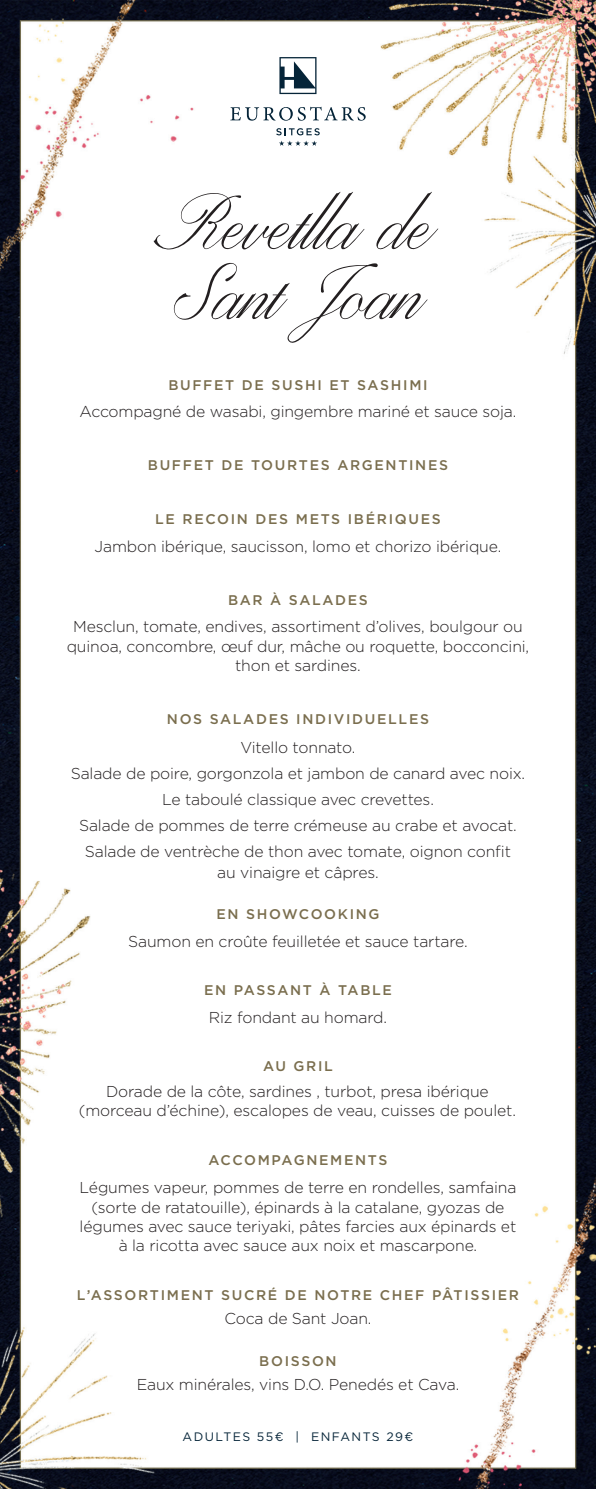
<style>
.page{position:relative;width:596px;height:1489px;background:#fff}
.page>*{position:absolute;margin:0;border:0;box-sizing:border-box;transform-origin:0 0}
.t1{font:73.5px/70px "ED Fayetteville Script";letter-spacing:.005em;color:#231f20}
.t2{font:300 15.75px/19.2px "Gotham";letter-spacing:-.01em;color:#231f20;text-align:center}
.t3{font:500 14px "Gotham";letter-spacing:.12em;color:#7a6e4e}
.t4{font:12.25px "Gotham";letter-spacing:.12em;color:#052438}
</style>
<div class="page">
<img style="left:0;top:0;width:595px;height:1488px">
<svg style="left:279px;top:57px;width:37px;height:37px"></svg>
<svg style="left:230px;top:107px;width:135px;height:14px"></svg>
<svg style="left:279px;top:141px;width:38px;height:5px"></svg>
<svg style="left:276px;top:128px;width:43px;height:7px"></svg>
<h1 class="t1" style="left:163px;top:194px;width:271px">Revetlla de<br>Sant Joan</h1>
<p class="t3" style="left:168px;top:375px;width:260px">BUFFET DE SUSHI ET SASHIMI</p>
<p class="t2" style="left:79px;top:401px;width:438px">Accompagné de wasabi, gingembre mariné et sauce soja.</p>
<p class="t3" style="left:148px;top:455px;width:301px">BUFFET DE TOURTES ARGENTINES</p>
<p class="t3" style="left:155px;top:509px;width:287px">LE RECOIN DES METS IBÉRIQUES</p>
<p class="t2" style="left:95px;top:536px;width:408px">Jambon ibérique, saucisson, lomo et chorizo ibérique.</p>
<p class="t3" style="left:228px;top:590px;width:141px">BAR À SALADES</p>
<p class="t2" style="left:67px;top:616px;width:463px">Mesclun, tomate, endives, assortiment d’olives, boulgour ou quinoa, concombre, œuf dur, mâche ou roquette, bocconcini, thon et sardines.</p>
<p class="t3" style="left:167px;top:709px;width:263px">NOS SALADES INDIVIDUELLES</p>
<p class="t2" style="left:71px;top:733px;width:455px;line-height:25.9px">Vitello tonnato.<br>Salade de poire, gorgonzola et jambon de canard avec noix.<br>Le taboulé classique avec crevettes.<br>Salade de pommes de terre crémeuse au crabe et avocat.<br>Salade de ventrèche de thon avec tomate, oignon confit</p>
<p class="t2" style="left:217px;top:861px;width:163px">au vinaigre et câpres.</p>
<p class="t3" style="left:216px;top:904px;width:165px">EN SHOWCOOKING</p>
<p class="t2" style="left:128px;top:931px;width:341px">Saumon en croûte feuilletée et sauce tartare.</p>
<p class="t3" style="left:204px;top:980px;width:189px">EN PASSANT À TABLE</p>
<p class="t2" style="left:209px;top:1007px;width:179px">Riz fondant au homard.</p>
<p class="t3" style="left:263px;top:1056px;width:71px">AU GRIL</p>
<p class="t2" style="left:79px;top:1081px;width:438px">Dorade de la côte, sardines , turbot, presa ibérique (morceau d’échine), escalopes de veau, cuisses de poulet.</p>
<p class="t3" style="left:208px;top:1150px;width:180px">ACCOMPAGNEMENTS</p>
<p class="t2" style="left:79px;top:1177px;width:438px">Légumes vapeur, pommes de terre en rondelles, samfaina (sorte de ratatouille), épinards à la catalane, gyozas de légumes avec sauce teriyaki, pâtes farcies aux épinards et à la ricotta avec sauce aux noix et mascarpone.</p>
<p class="t3" style="left:77px;top:1285px;width:443px">L’ASSORTIMENT SUCRÉ DE NOTRE CHEF PÂTISSIER</p>
<p class="t2" style="left:224px;top:1308px;width:148px">Coca de Sant Joan.</p>
<p class="t3" style="left:259px;top:1351px;width:79px">BOISSON</p>
<p class="t2" style="left:137px;top:1374px;width:324px">Eaux minérales, vins D.O. Penedés et Cava.</p>
<p class="t4" style="left:182px;top:1428px;width:232px">ADULTES 55€ | ENFANTS 29€</p>
</div>
